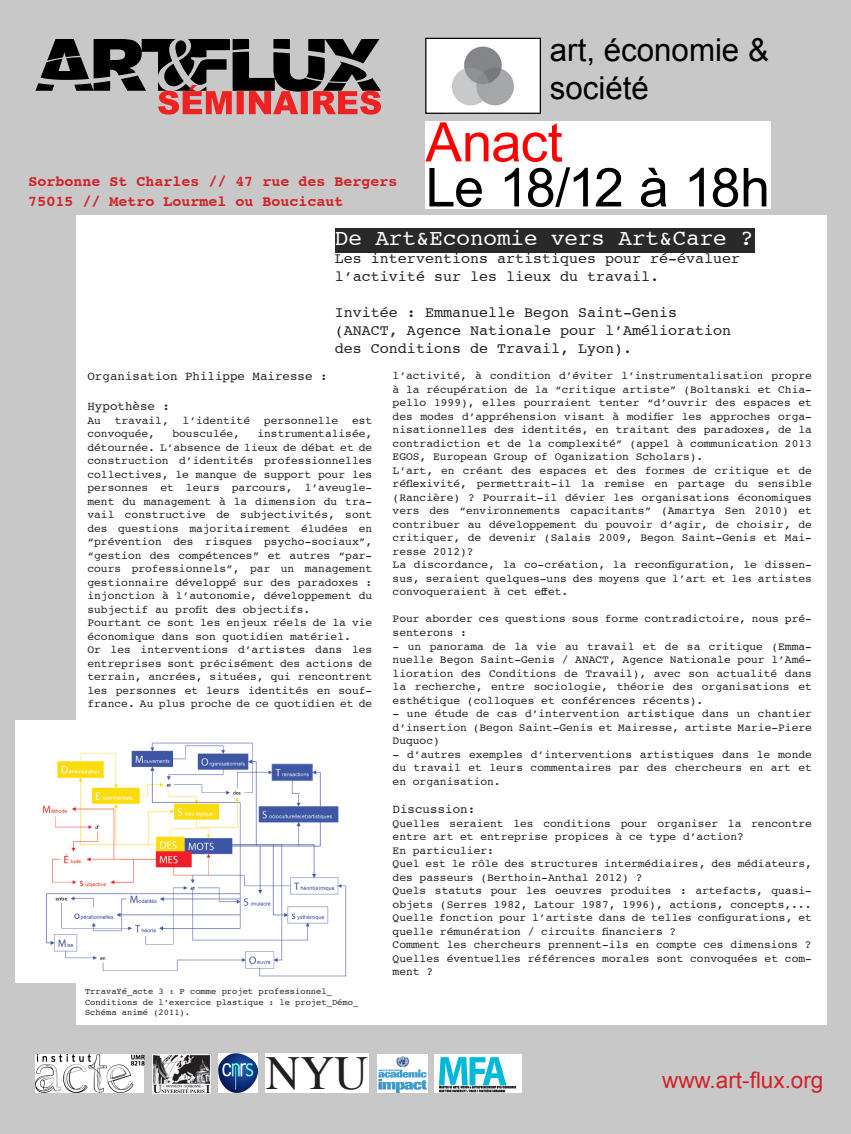
<style>
.page{position:relative;width:851px;height:1134px;background:#fff}
.page>*{position:absolute;margin:0;border:0;box-sizing:border-box;transform-origin:0 0}
.t1{font:54.5px "Arial";letter-spacing:-.01em;color:#f00}
.t2{font:53.75px "Arial";letter-spacing:-.06em;color:#000}
.t3{font:47.38px "Times";color:#231f20}
.t4{font:31.5px/37.9px "Arial";color:#000}
.t5{font:22.5px "Courier";color:#fff}
.t6{font:22.5px "Arial";color:#d1232a}
.t7{font:15px/18px "Courier";color:#231f20}
.t8{font:700 15px/20px "Courier";color:#d1232a}
.t9{font:12.5px "Courier";color:#231f20}
.t10{font:11.25px/13.5px "Courier";color:#231f20}
.t11{font:8.75px/10.5px "Courier";color:#231f20}
</style>
<div class="page">
<div style="left:0;top:0;width:850px;height:1134px;background:#c8c8c8"></div>
<div style="left:76px;top:215px;width:750px;height:810px;background:#fff"></div>
<div style="left:425px;top:122px;width:346px;height:87px;background:#fff"></div>
<svg style="left:35px;top:39px;width:346px;height:76px"></svg>
<div style="left:335px;top:228px;width:419px;height:25px;background:#292929"></div>
<img style="left:15px;top:720px;width:332px;height:262px">
<div style="left:426px;top:38px;width:114px;height:75px;background:#fff"></div>
<img style="left:452px;top:46px;width:62px;height:60px">
<div style="left:425px;top:38px;width:116px;height:76px;border:1px solid #000"></div>
<img style="left:153px;top:1054px;width:57px;height:39px">
<img style="left:35px;top:1054px;width:109px;height:38px">
<img style="left:219px;top:1054px;width:38px;height:38px">
<div style="left:266px;top:1053px;width:103px;height:40px;background:#fff"></div>
<img style="left:377px;top:1054px;width:50px;height:38px">
<img style="left:434px;top:1054px;width:87px;height:39px">
<p class="t4" style="left:550px;top:32px;width:220px">art, économie &amp; société</p>
<p class="t1" style="left:425px;top:107px;width:139px">Anact</p>
<p class="t2" style="left:425px;top:152px;width:346px">Le 18/12 à 18h</p>
<p class="t8" style="left:28px;top:170px;width:371px">Sorbonne St Charles // 47 rue des Bergers<br>75015 // Metro Lourmel ou Boucicaut</p>
<p class="t5" style="left:335px;top:221px;width:420px">De Art&amp;Economie vers Art&amp;Care ?</p>
<p class="t7" style="left:335px;top:249px;width:407px">Les interventions artistiques pour ré-évaluer l’activité sur les lieux du travail.</p>
<p class="t7" style="left:335px;top:303px;width:344px">Invitée : Emmanuelle Begon Saint-Genis</p>
<p class="t7" style="left:335px;top:321px;width:398px">(ANACT, Agence Nationale pour l’Amélioration des Conditions de Travail, Lyon).</p>
<p class="t9" style="left:87px;top:367px;width:242px">Organisation Philippe Mairesse :</p>
<p class="t9" style="left:87px;top:397px;width:84px">Hypothèse :</p>
<p class="t10" style="left:87px;top:413px;width:286px">Au travail, l’identité personnelle est convoquée,</p>
<p class="t10" style="left:392px;top:369px;width:421px;text-align:justify">l’activité, à condition d’éviter l’instrumentalisation propre à la récupération de la “critique artiste” (Boltanski et Chia&shy;pello 1999), elles pourraient tenter “d’ouvrir des espaces et des modes d’appréhension visant à modifier les approches orga&shy;nisationnelles des identités, en traitant des paradoxes, de la contradiction et de la complexité” (appel à communication 2013<br>EGOS, European Group of Oganization Scholars).</p>
<p class="t10" style="left:392px;top:463px;width:421px;text-align:justify">L’art, en créant des espaces et des formes de critique et de réflexivité, permettrait-il la remise en partage du sensible (Rancière) ? Pourrait-il dévier les organisations économiques vers des “environnements capacitants” (Amartya Sen 2010) et contribuer au développement du pouvoir d’agir, de choisir, de critiquer, de devenir (Salais 2009, Begon Saint-Genis et Mai&shy;resse 2012)?</p>
<p class="t10" style="left:392px;top:558px;width:421px;text-align:justify">La discordance, la co-création, la reconfiguration, le dissen&shy;sus, seraient quelques-uns des moyens que l’art et les artistes convoqueraient à cet effet.</p>
<p class="t10" style="left:392px;top:612px;width:421px">Pour aborder ces questions sous forme contradictoire, nous pré&shy;senterons :</p>
<p class="t10" style="left:392px;top:639px;width:421px;text-align:justify">- un panorama de la vie au travail et de sa critique (Emma&shy;nuelle Begon Saint-Genis / ANACT, Agence Nationale pour l’Amé&shy;lioration des Conditions de Travail), avec son actualité dans la recherche, entre sociologie, théorie des organisations et esthétique (colloques et conférences récents).</p>
<p class="t10" style="left:392px;top:706px;width:421px;text-align:justify">- une étude de cas d’intervention artistique dans un chantier d’insertion (Begon Saint-Genis et Mairesse, artiste Marie-Piere Duquoc)</p>
<p class="t10" style="left:392px;top:747px;width:421px;text-align:justify">- d’autres exemples d’interventions artistiques dans le monde du travail et leurs commentaires par des chercheurs en art et en organisation.</p>
<p class="t9" style="left:392px;top:799px;width:84px">Discussion:</p>
<p class="t10" style="left:392px;top:816px;width:421px">Quelles seraient les conditions pour organiser la rencontre entre art et entreprise propices à ce type d’action?</p>
<p class="t10" style="left:392px;top:843px;width:103px">En particulier:</p>
<p class="t10" style="left:392px;top:856px;width:421px">Quel est le rôle des structures intermédiaires, des médiateurs, des passeurs (Berthoin-Anthal 2012) ?</p>
<p class="t10" style="left:392px;top:883px;width:421px">Quels statuts pour les oeuvres produites : artefacts, quasi&shy;objets (Serres 1982, Latour 1987, 1996), actions, concepts,...</p>
<p class="t10" style="left:392px;top:910px;width:421px">Quelle fonction pour l’artiste dans de telles configurations, et quelle rémunération / circuits financiers ?</p>
<p class="t10" style="left:392px;top:937px;width:420px">Comment les chercheurs prennent-ils en compte ces dimensions ?</p>
<p class="t10" style="left:392px;top:951px;width:421px">Quelles éventuelles références morales sont convoquées et com&shy;ment ?</p>
<p class="t10" style="left:87px;top:427px;width:286px;text-align:justify;text-indent:170px">instrumentalisée, détournée. L’absence de lieux de débat et de construction d’identités professionnelles collectives, le manque de support pour les personnes et leurs parcours, l’aveugle&shy;ment du management à la dimension du tra&shy;vail constructive de subjectivités, sont des questions majoritairement éludées en “prévention des risques psycho-sociaux”, “gestion des compétences” et autres “par&shy;cours professionnels”, par un management gestionnaire développé sur des paradoxes : injonction à l’autonomie, développement du subjectif au profit des objectifs.</p>
<p class="t10" style="left:87px;top:616px;width:286px">Pourtant ce sont les enjeux réels de la vie économique dans son quotidien matériel.</p>
<p class="t10" style="left:87px;top:643px;width:286px;text-align:justify">Or les interventions d’artistes dans les entreprises sont précisément des actions de terrain, ancrées, situées, qui rencontrent les personnes et leurs identités en souf&shy;france. Au plus proche de ce quotidien et de</p>
<p class="t10" style="left:172px;top:427px;width:69px">bousculée,</p>
<p class="t11" style="left:85px;top:986px;width:275px">TrravaYé_acte 3 : P comme projet professionnel_<br>Conditions de l’exercice plastique : le projet_Démo_<br>Schéma animé (2011).</p>
<p class="t3" style="left:266px;top:1028px;width:104px">NYU</p>
<p class="t6" style="left:662px;top:1065px;width:163px">www.art-flux.org</p>
</div>
